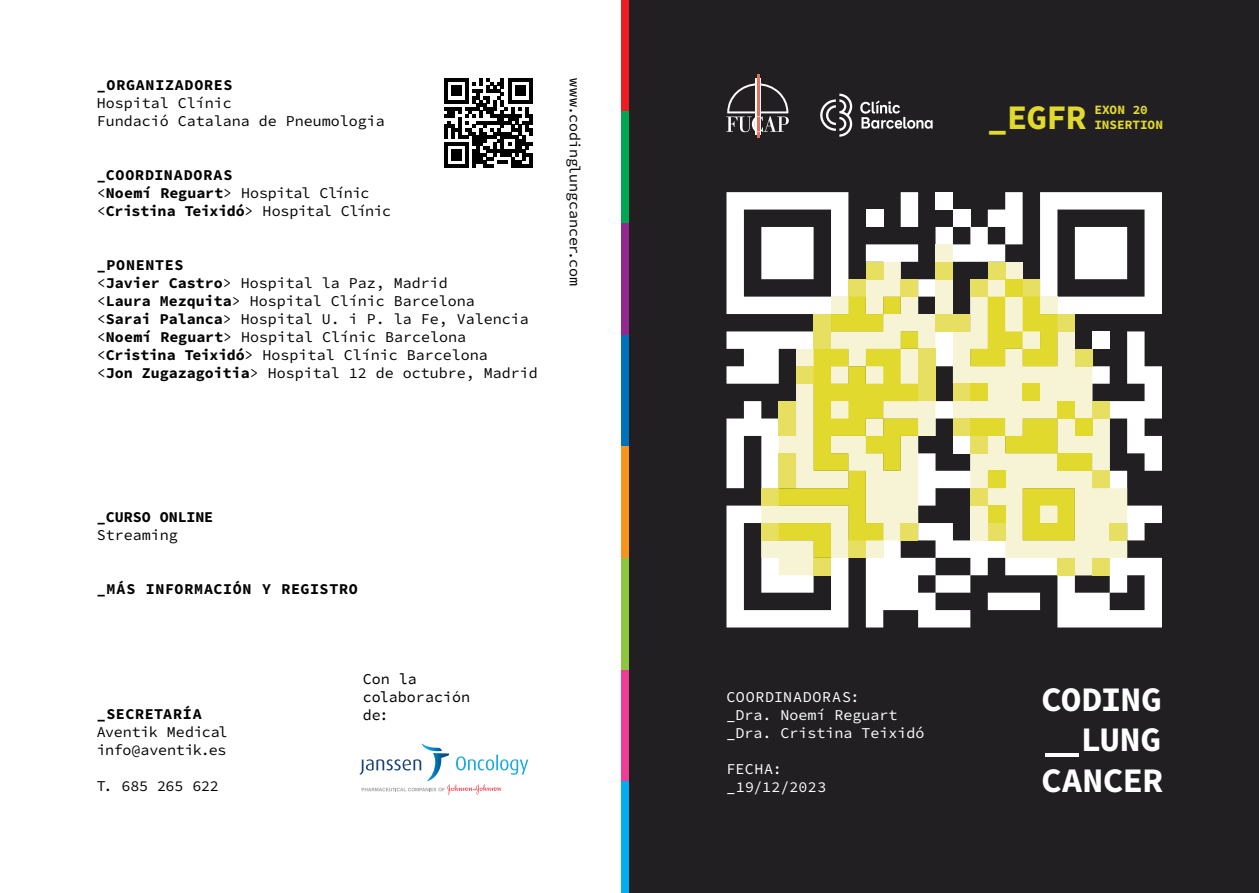
<style>
.page{position:relative;width:1259px;height:893px;background:#fff}
.page>*{position:absolute;margin:0;border:0;box-sizing:border-box;transform-origin:0 0}
.t1{font:700 34.5px/40.5px "Source Code Pro";letter-spacing:-.015em;color:#fff;text-align:justify}
.t2{font:700 34.5px "Source Code Pro";color:#e1d92d}
.t3{font:15px/18px "Source Code Pro";color:#000}
.t4{font:700 15px/18px "Source Code Pro";letter-spacing:.05em;color:#000}
.t5{font:15px/18px "Source Code Pro";color:#fff}
.t6{font:15px/18px "Source Code Pro";letter-spacing:-.02em;color:#000}
.t7{font:15px/18px "Source Code Pro";letter-spacing:.035em;color:#fff}
.t8{font:700 15px "Source Code Pro";letter-spacing:-.005em;color:#000}
.t9{font:700 12.75px "Source Code Pro";color:#e1d92d}
.s1{font-weight:400}
.s2{font-weight:700}
</style>
<div class="page">
<svg style="left:444px;top:78px;width:88px;height:89px"></svg>
<div style="left:621px;top:0;width:8px;height:112px;background:#ed1d24"></div>
<div style="left:621px;top:335px;width:8px;height:111px;background:#0072bc"></div>
<div style="left:621px;top:112px;width:8px;height:111px;background:#00a651"></div>
<div style="left:621px;top:446px;width:8px;height:112px;background:#f7941e"></div>
<div style="left:621px;top:670px;width:8px;height:111px;background:#ee3d96"></div>
<div style="left:621px;top:223px;width:8px;height:112px;background:#92278f"></div>
<div style="left:621px;top:558px;width:8px;height:112px;background:#8dc63f"></div>
<div style="left:621px;top:781px;width:8px;height:112px;background:#00aeef"></div>
<div style="left:629px;top:0;width:630px;height:893px;background:#211f22"></div>
<svg style="left:726px;top:192px;width:436px;height:435px"></svg>
<svg style="left:755px;top:78px;width:5px;height:57px"></svg>
<hr style="left:756px;top:74px;width:3px;height:64px;background:#e66e5c">
<svg style="left:726px;top:83px;width:63px;height:49px"></svg>
<svg style="left:860px;top:100px;width:72px;height:29px"></svg>
<svg style="left:820px;top:94px;width:32px;height:43px"></svg>
<svg style="left:360px;top:743px;width:168px;height:52px"></svg>
<p class="t4" style="left:97px;top:76px;width:137px">_ORGANIZADORES</p>
<p class="t3" style="left:97px;top:94px;width:290px">Hospital Clínic<br>Fundació Catalana de Pneumologia</p>
<p class="t4" style="left:97px;top:166px;width:296px">_COORDINADORAS<br><span class="s1">&lt;</span>Noemí Reguart<span class="s1">&gt; Hospital Clínic &lt;</span>Cristina Teixidó<span class="s1">&gt; Hospital Clínic</span></p>
<p class="t3" style="left:97px;top:256px;width:443px"><span class="s2">_PONENTES<br></span>&lt;<span class="s2">Javier Castro</span>&gt; Hospital la Paz, Madrid<br>&lt;<span class="s2">Laura Mezquita</span>&gt; Hospital Clínic Barcelona<br>&lt;<span class="s2">Sarai Palanca</span>&gt; Hospital U. i P. la Fe, Valencia &lt;<span class="s2">Noemí Reguart</span>&gt; Hospital Clínic Barcelona &lt;<span class="s2">Cristina Teixidó</span>&gt; Hospital Clínic Barcelona<br>&lt;<span class="s2">Jon Zugazagoitia</span>&gt; Hospital 12 de octubre, Madrid</p>
<p class="t3" style="left:583px;top:78px;width:209px;rotate:90deg">www.codinglungcancer.com</p>
<p class="t8" style="left:97px;top:506px;width:118px">_CURSO ONLINE</p>
<p class="t3" style="left:97px;top:526px;width:82px">Streaming</p>
<p class="t4" style="left:97px;top:580px;width:262px">_MÁS INFORMACIÓN Y REGISTRO</p>
<p class="t4" style="left:97px;top:706px;width:106px">_SECRETARÍA</p>
<p class="t6" style="left:97px;top:724px;width:132px">Aventik Medical info@aventik.es</p>
<p class="t3" style="left:97px;top:778px;width:123px">T. 685 265 622</p>
<p class="t3" style="left:363px;top:670px;width:109px">Con la colaboración de:</p>
<h1 class="t2" style="left:987px;top:92px;width:101px">_EGFR</h1>
<p class="t9" style="left:1094px;top:101px;width:55px">EXON 20</p>
<p class="t9" style="left:1094px;top:115px;width:70px">INSERTION</p>
<p class="t5" style="left:726px;top:688px;width:199px">COORDINADORAS:<br>_Dra. Noemí Reguart _Dra. Cristina Teixidó</p>
<p class="t7" style="left:726px;top:760px;width:102px">FECHA: _19/12/2023</p>
<h1 class="t1" style="left:1041px;top:680px;width:124px">CODING _LUNG CANCER</h1>
</div>
